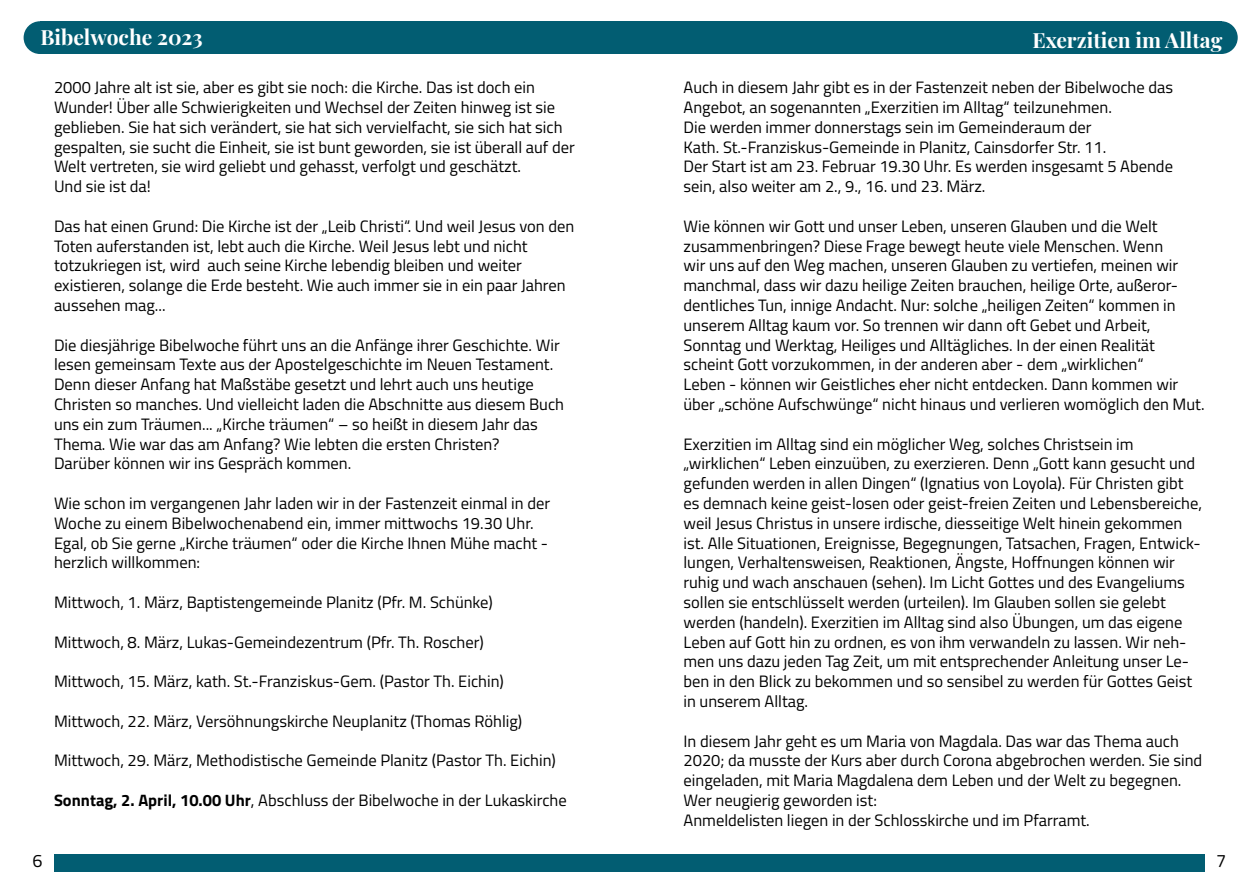
<style>
.page{position:relative;width:1259px;height:893px;background:#fff}
.page>*{position:absolute;margin:0;border:0;box-sizing:border-box;transform-origin:0 0}
.t1{font:700 21px "Playfair Display";color:#fff}
.t2{font:18px "Titillium Web";color:#000}
.t3{font:16.5px/19.8px "Titillium Web";color:#000}
.s1{font-weight:700}
</style>
<div class="page">
<div style="left:24px;top:21px;width:32px;height:33px;background:#025d72;border-radius:50%"></div>
<div style="left:40px;top:21px;width:1181px;height:33px;background:#025d72"></div>
<div style="left:54px;top:855px;width:1151px;height:17px;background:#025d72"></div>
<div style="left:1205px;top:21px;width:32px;height:33px;background:#025d72;border-radius:50%"></div>
<p class="t1" style="left:40px;top:22px;width:164px">Bibelwoche 2023</p>
<p class="t3" style="left:54px;top:77px;width:522px">2000 Jahre alt ist sie, aber es gibt sie noch: die Kirche. Das ist doch ein Wunder! Über alle Schwierigkeiten und Wechsel der Zeiten hinweg ist sie geblieben. Sie hat sich verändert, sie hat sich vervielfacht, sie sich hat sich gespalten, sie sucht die Einheit, sie ist bunt geworden, sie ist überall auf der Welt vertreten, sie wird geliebt und gehasst, verfolgt und geschätzt.<br>Und sie ist da!</p>
<p class="t3" style="left:54px;top:216px;width:522px">Das hat einen Grund: Die Kirche ist der „Leib Christi“. Und weil Jesus von den Toten auferstanden ist, lebt auch die Kirche. Weil Jesus lebt und nicht totzukriegen ist, wird auch seine Kirche lebendig bleiben und weiter existieren, solange die Erde besteht. Wie auch immer sie in ein paar Jahren aussehen mag...</p>
<p class="t3" style="left:54px;top:334px;width:511px">Die diesjährige Bibelwoche führt uns an die Anfänge ihrer Geschichte. Wir lesen gemeinsam Texte aus der Apostelgeschichte im Neuen Testament.<br>Denn dieser Anfang hat Maßstäbe gesetzt und lehrt auch uns heutige Christen so manches. Und vielleicht laden die Abschnitte aus diesem Buch uns ein zum Träumen... „Kirche träumen“ – so heißt in diesem Jahr das Thema. Wie war das am Anfang? Wie lebten die ersten Christen?<br>Darüber können wir ins Gespräch kommen.</p>
<p class="t3" style="left:54px;top:493px;width:497px">Wie schon im vergangenen Jahr laden wir in der Fastenzeit einmal in der Woche zu einem Bibelwochenabend ein, immer mittwochs 19.30 Uhr.<br>Egal, ob Sie gerne „Kirche träumen“ oder die Kirche Ihnen Mühe macht - herzlich willkommen:</p>
<p class="t3" style="left:54px;top:592px;width:440px">Mittwoch, 1. März, Baptistengemeinde Planitz (Pfr. M. Schünke)</p>
<p class="t3" style="left:54px;top:631px;width:431px">Mittwoch, 8. März, Lukas-Gemeindezentrum (Pfr. Th. Roscher)</p>
<p class="t3" style="left:54px;top:671px;width:451px">Mittwoch, 15. März, kath. St.-Franziskus-Gem. (Pastor Th. Eichin)</p>
<p class="t3" style="left:54px;top:711px;width:470px">Mittwoch, 22. März, Versöhnungskirche Neuplanitz (Thomas Röhlig)</p>
<p class="t3" style="left:54px;top:750px;width:503px">Mittwoch, 29. März, Methodistische Gemeinde Planitz (Pastor Th. Eichin)</p>
<p class="t3" style="left:54px;top:790px;width:514px"><span class="s1">Sonntag, 2. April, 10.00 Uhr</span>, Abschluss der Bibelwoche in der Lukaskirche</p>
<p class="t1" style="left:1032px;top:25px;width:192px">Exerzitien im Alltag</p>
<p class="t3" style="left:683px;top:77px;width:491px">Auch in diesem Jahr gibt es in der Fastenzeit neben der Bibelwoche das Angebot, an sogenannten „Exerzitien im Alltag“ teilzunehmen.<br>Die werden immer donnerstags sein im Gemeinderaum der<br>Kath. St.-Franziskus-Gemeinde in Planitz, Cainsdorfer Str. 11.<br>Der Start ist am 23. Februar 19.30 Uhr. Es werden insgesamt 5 Abende sein, also weiter am 2., 9., 16. und 23. März.</p>
<p class="t3" style="left:683px;top:216px;width:522px">Wie können wir Gott und unser Leben, unseren Glauben und die Welt zusammenbringen? Diese Frage bewegt heute viele Menschen. Wenn<br>wir uns auf den Weg machen, unseren Glauben zu vertiefen, meinen wir manchmal, dass wir dazu heilige Zeiten brauchen, heilige Orte, außeror&shy;dentliches Tun, innige Andacht. Nur: solche „heiligen Zeiten“ kommen in unserem Alltag kaum vor. So trennen wir dann oft Gebet und Arbeit, Sonntag und Werktag, Heiliges und Alltägliches. In der einen Realität scheint Gott vorzukommen, in der anderen aber - dem „wirklichen“<br>Leben - können wir Geistliches eher nicht entdecken. Dann kommen wir über „schöne Aufschwünge“ nicht hinaus und verlieren womöglich den Mut.</p>
<p class="t3" style="left:683px;top:433px;width:520px">Exerzitien im Alltag sind ein möglicher Weg, solches Christsein im „wirklichen“ Leben einzuüben, zu exerzieren. Denn „Gott kann gesucht und gefunden werden in allen Dingen“ (Ignatius von Loyola). Für Christen gibt es demnach keine geist-losen oder geist-freien Zeiten und Lebensbereiche, weil Jesus Christus in unsere irdische, diesseitige Welt hinein gekommen ist. Alle Situationen, Ereignisse, Begegnungen, Tatsachen, Fragen, Entwick&shy;lungen, Verhaltensweisen, Reaktionen, Ängste, Hoffnungen können wir ruhig und wach anschauen (sehen). Im Licht Gottes und des Evangeliums sollen sie entschlüsselt werden (urteilen). Im Glauben sollen sie gelebt werden (handeln). Exerzitien im Alltag sind also Übungen, um das eigene Leben auf Gott hin zu ordnen, es von ihm verwandeln zu lassen. Wir neh&shy;men uns dazu jeden Tag Zeit, um mit entsprechender Anleitung unser Le&shy;ben in den Blick zu bekommen und so sensibel zu werden für Gottes Geist in unserem Alltag.</p>
<p class="t3" style="left:683px;top:730px;width:520px">In diesem Jahr geht es um Maria von Magdala. Das war das Thema auch 2020; da musste der Kurs aber durch Corona abgebrochen werden. Sie sind eingeladen, mit Maria Magdalena dem Leben und der Welt zu begegnen.<br>Wer neugierig geworden ist:<br>Anmeldelisten liegen in der Schlosskirche und im Pfarramt.</p>
<p class="t2" style="left:33px;top:846px;width:12px">6</p>
<p class="t2" style="left:1216px;top:846px;width:12px">7</p>
</div>
